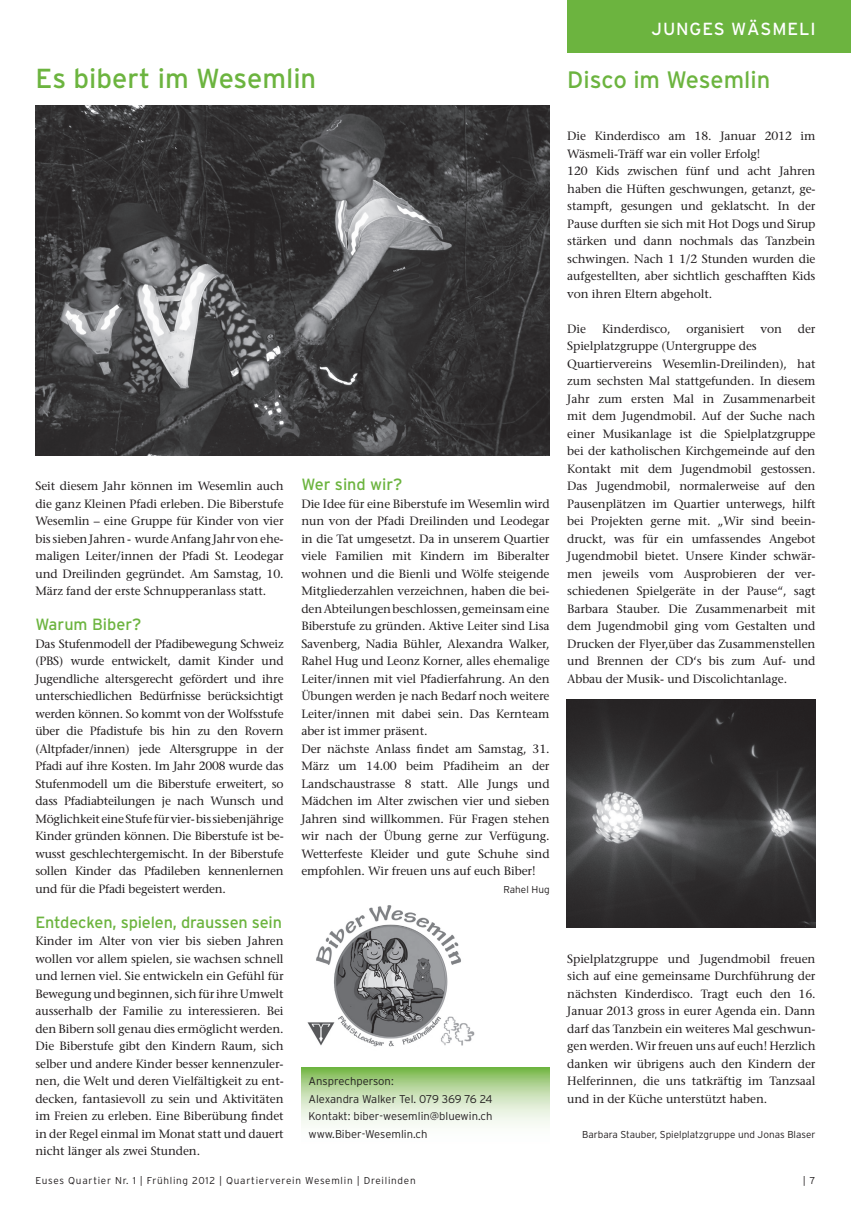
<style>
.page{position:relative;width:851px;height:1205px;background:#fff}
.page>*{position:absolute;margin:0;border:0;box-sizing:border-box;transform-origin:0 0}
.t1{font:27.5px "Interstate";color:#6cb43f}
.t2{font:23.75px "Interstate";letter-spacing:-.005em;color:#6cb43f}
.t3{font:17.5px "Interstate";letter-spacing:.05em;color:#fff}
.t4{font:16.25px "Interstate";letter-spacing:-.01em;color:#6cb43f}
.t5{font:500 12px/17.5px "Stone Serif Std";letter-spacing:-.01em;color:#231f20;text-align:justify}
.t6{font:300 11.25px/17.5px "Interstate";color:#231f20}
.t7{font:300 10px "Interstate";letter-spacing:.07em;color:#231f20}
.t8{font:300 10px "Interstate";color:#231f20}
.t9{font:300 10px "Interstate";letter-spacing:.045em;color:#231f20}
</style>
<div class="page">
<div style="left:567px;top:0;width:283px;height:53px;background:#6cb43f"></div>
<svg style="left:301px;top:1068px;width:248px;height:57px;background:#c5dfb1"></svg>
<img style="left:307px;top:905px;width:168px;height:142px">
<img style="left:35px;top:105px;width:514px;height:350px">
<img style="left:566px;top:699px;width:249px;height:229px">
<h1 class="t1" style="left:35px;top:62px;width:282px">Es bibert im Wesemlin</h1>
<h3 class="t3" style="left:651px;top:19px;width:38px">Junges</h3>
<h3 class="t3" style="left:731px;top:19px;width:43px">Wäsmel</h3>
<h3 class="t3" style="left:810px;top:19px;width:7px">i</h3>
<h2 class="t2" style="left:567px;top:66px;width:204px">Disco im Wesemlin</h2>
<p class="t5" style="left:35px;top:477px;width:250px">Seit diesem Jahr können im Wesemlin auch die ganz Kleinen Pfadi erleben. Die Biberstufe Wesemlin – eine Gruppe für Kinder von vier bis sieben Jahren - wurde Anfang Jahr von ehe&shy;maligen Leiter/innen der Pfadi St. Leodegar und Dreilinden gegründet. Am Samstag, 10.<br>März fand der erste Schnupperanlass statt.</p>
<h3 class="t4" style="left:35px;top:615px;width:107px">Warum Biber?</h3>
<p class="t5" style="left:35px;top:635px;width:250px">Das Stufenmodell der Pfadibewegung Schweiz (PBS) wurde entwickelt, damit Kinder und Jugendliche altersgerecht gefördert und ihre unterschiedlichen Bedürfnisse berücksichtigt werden können. So kommt von der Wolfsstufe über die Pfadistufe bis hin zu den Rovern (Altpfader/innen) jede Altersgruppe in der Pfadi auf ihre Kosten. Im Jahr 2008 wurde das Stufenmodell um die Biberstufe erweitert, so dass Pfadiabteilungen je nach Wunsch und Möglichkeit eine Stufe für vier- bis siebenjährige Kinder gründen können. Die Biberstufe ist be&shy;wusst geschlechtergemischt. In der Biberstufe sollen Kinder das Pfadileben kennenlernen und für die Pfadi begeistert werden.</p>
<h3 class="t4" style="left:35px;top:913px;width:248px">Entdecken, spielen, draussen sein</h3>
<p class="t5" style="left:35px;top:932px;width:250px">Kinder im Alter von vier bis sieben Jahren wollen vor allem spielen, sie wachsen schnell und lernen viel. Sie entwickeln ein Gefühl für Bewegung und beginnen, sich für ihre Umwelt ausserhalb der Familie zu interessieren. Bei den Bibern soll genau dies ermöglicht werden.<br>Die Biberstufe gibt den Kindern Raum, sich selber und andere Kinder besser kennenzuler&shy;nen, die Welt und deren Vielfältigkeit zu ent&shy;decken, fantasievoll zu sein und Aktivitäten im Freien zu erleben. Eine Biberübung findet in der Regel einmal im Monat statt und dauert nicht länger als zwei Stunden.</p>
<h3 class="t4" style="left:301px;top:475px;width:103px">Wer sind wir?</h3>
<p class="t5" style="left:301px;top:495px;width:250px;text-align:left">Die Idee für eine Biberstufe im Wesemlin wird nun von der Pfadi Dreilinden und Leodegar in die Tat umgesetzt. Da in unserem Quartier viele Familien mit Kindern im Biberalter wohnen und die Bienli und Wölfe steigende Mitgliederzahlen verzeichnen, haben die bei&shy;den Abteilungen beschlossen, gemeinsam eine Biberstufe zu gründen. Aktive Leiter sind Lisa Savenberg, Nadia Bühler, Alexandra Walker, Rahel Hug und Leonz Korner, alles ehemalige Leiter/innen mit viel Pfadierfahrung. An den Übungen werden je nach Bedarf noch weitere Leiter/innen mit dabei sein. Das Kernteam aber ist immer präsent.<br>Der nächste Anlass findet am Samstag, 31.<br>März um 14.00 beim Pfadiheim an der Landschaustrasse 8 statt. Alle Jungs und Mädchen im Alter zwischen vier und sieben Jahren sind willkommen. Für Fragen stehen wir nach der Übung gerne zur Verfügung.<br>Wetterfeste Kleider und gute Schuhe sind empfohlen. Wir freuen uns auf euch Biber!</p>
<p class="t8" style="left:503px;top:883px;width:47px">Rahel Hug</p>
<p class="t6" style="left:308px;top:1072px;width:185px">Ansprechperson:<br>Alexandra Walker Tel. 079 369 76 24<br>Kontakt: biber-wesemlin@bluewin.ch www.Biber-Wesemlin.ch</p>
<p class="t5" style="left:567px;top:127px;width:250px;text-align:left">Die Kinderdisco am 18. Januar 2012 im Wäsmeli-Träff war ein voller Erfolg!<br>120 Kids zwischen fünf und acht Jahren haben die Hüften geschwungen, getanzt, ge&shy;stampft, gesungen und geklatscht. In der Pause durften sie sich mit Hot Dogs und Sirup stärken und dann nochmals das Tanzbein schwingen. Nach 1 1/2 Stunden wurden die aufgestellten, aber sichtlich geschafften Kids von ihren Eltern abgeholt.</p>
<p class="t5" style="left:567px;top:320px;width:20px">Die</p>
<p class="t5" style="left:602px;top:320px;width:70px">Kinderdisco,</p>
<p class="t5" style="left:686px;top:320px;width:60px">organisiert</p>
<p class="t5" style="left:760px;top:320px;width:23px">von</p>
<p class="t5" style="left:797px;top:320px;width:19px">der</p>
<p class="t5" style="left:567px;top:337px;width:250px;text-align:left">Spielplatzgruppe (Untergruppe des Quartiervereins Wesemlin-Dreilinden), hat zum sechsten Mal stattgefunden. In diesem Jahr zum ersten Mal in Zusammenarbeit mit dem Jugendmobil. Auf der Suche nach einer Musikanlage ist die Spielplatzgruppe bei der katholischen Kirchgemeinde auf den Kontakt mit dem Jugendmobil gestossen.<br>Das Jugendmobil, normalerweise auf den Pausenplätzen im Quartier unterwegs, hilft bei Projekten gerne mit. „Wir sind beein&shy;druckt, was für ein umfassendes Angebot Jugendmobil bietet. Unsere Kinder schwär&shy;men jeweils vom Ausprobieren der ver&shy;schiedenen Spielgeräte in der Pause“, sagt Barbara Stauber. Die Zusammenarbeit mit dem Jugendmobil ging vom Gestalten und Drucken der Flyer,über das Zusammenstellen und Brennen der CD‘s bis zum Auf- und Abbau der Musik- und Discolichtanlage.</p>
<p class="t5" style="left:567px;top:949px;width:250px">Spielplatzgruppe und Jugendmobil freuen sich auf eine gemeinsame Durchführung der nächsten Kinderdisco. Tragt euch den 16.<br>Januar 2013 gross in eurer Agenda ein. Dann darf das Tanzbein ein weiteres Mal geschwun&shy;gen werden. Wir freuen uns auf euch! Herzlich danken wir übrigens auch den Kindern der Helferinnen, die uns tatkräftig im Tanzsaal und in der Küche unterstützt haben.</p>
<p class="t8" style="left:582px;top:1128px;width:235px">Barbara Stauber, Spielplatzgruppe und Jonas Blaser</p>
<p class="t7" style="left:35px;top:1175px;width:382px">Euses Quartier Nr. 1 | Frühling 2012 | Quartierverein Wesemlin | Dreilinden</p>
<p class="t9" style="left:802px;top:1175px;width:14px">| 7</p>
</div>
